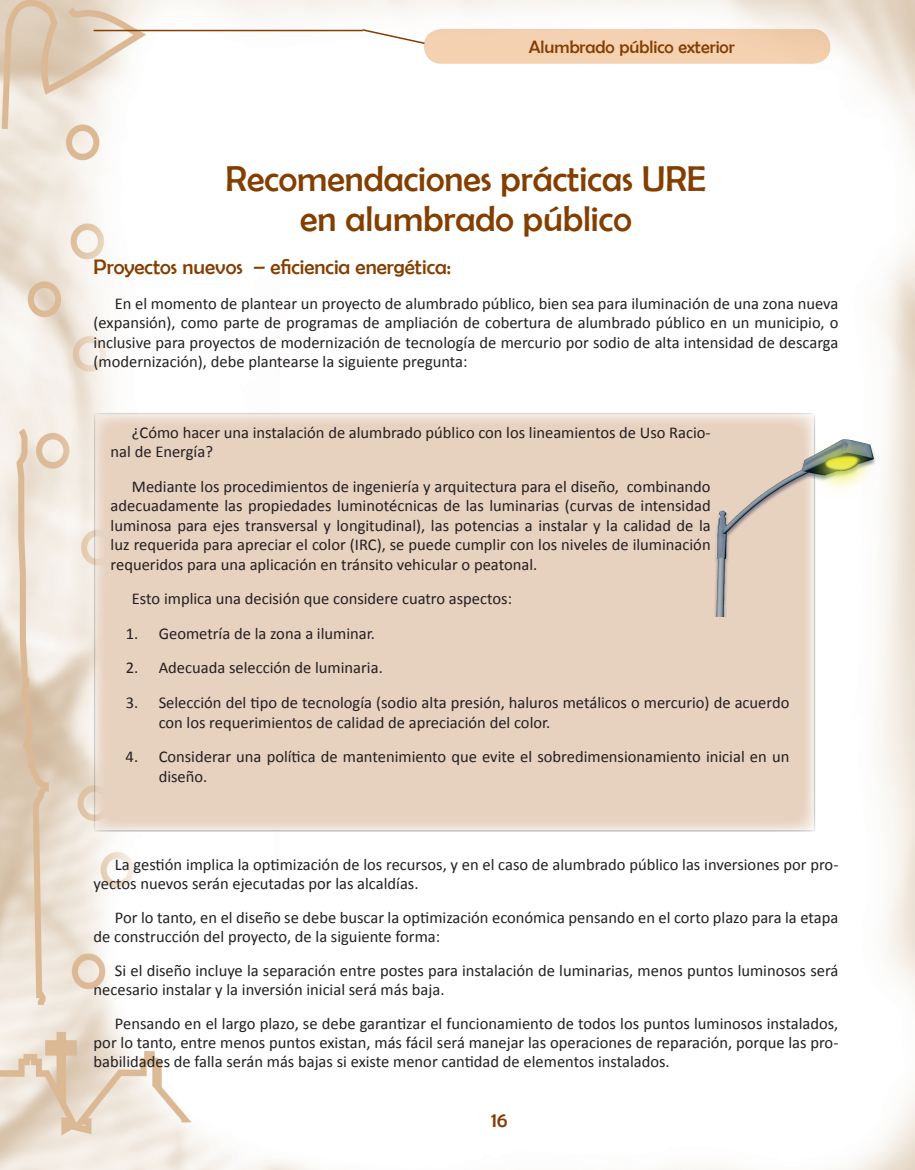
<style>
.page{position:relative;width:915px;height:1170px;background:#fff}
.page>*{position:absolute;margin:0;border:0;box-sizing:border-box;transform-origin:0 0}
.t1{font:36px/39.6px "Berlin Sans FB";color:#833e00;text-align:center}
.t2{font:21px "Berlin Sans FB";color:#833e00}
.t3{font:18px "Berlin Sans FB";color:#833e00}
.t4{font:16.5px/19.5px "Calibri";color:#231f20}
</style>
<div class="page">
<img style="left:0;top:0;width:915px;height:1169px">
<hr style="left:94px;top:30px;width:269px;height:1px;background:#833e00">
<svg style="left:360px;top:28px;width:470px;height:36px"></svg>
<div style="left:94px;top:413px;width:720px;height:418px;background:#e7d1bf"></div>
<img style="left:714px;top:432px;width:166px;height:184px">
<p class="t3" style="left:528px;top:37px;width:207px">Alumbrado público exterior</p>
<h1 class="t1" style="left:225px;top:159px;width:482px">Recomendaciones prácticas URE en alumbrado público</h1>
<p class="t2" style="left:94px;top:255px;width:359px">Proyectos nuevos – eficiencia energética:</p>
<p class="t4" style="left:94px;top:292px;width:746px;text-align:justify;text-indent:21px">En el momento de plantear un proyecto de alumbrado público, bien sea para iluminación de una zona nueva (expansión), como parte de programas de ampliación de cobertura de alumbrado público en un municipio, o inclusive para proyectos de modernización de tecnología de mercurio por sodio de alta intensidad de descarga (modernización), debe plantearse la siguiente pregunta:</p>
<p class="t4" style="left:111px;top:422px;width:601px;text-indent:21px">¿Cómo hacer una instalación de alumbrado público con los lineamientos de Uso Racio&shy;nal de Energía?</p>
<p class="t4" style="left:111px;top:476px;width:601px;text-align:justify;text-indent:21px">Mediante los procedimientos de ingeniería y arquitectura para el diseño, combinando adecuadamente las propiedades luminotécnicas de las luminarias (curvas de intensidad luminosa para ejes transversal y longitudinal), las potencias a instalar y la calidad de la luz requerida para apreciar el color (IRC), se puede cumplir con los niveles de iluminación requeridos para una aplicación en tránsito vehicular o peatonal.</p>
<p class="t4" style="left:132px;top:588px;width:381px">Esto implica una decisión que considere cuatro aspectos:</p>
<p class="t4" style="left:126px;top:623px;width:251px">1. Geometría de la zona a iluminar.</p>
<p class="t4" style="left:126px;top:657px;width:258px">2. Adecuada selección de luminaria.</p>
<p class="t4" style="left:159px;top:692px;width:632px;text-indent:-33px">3. Selección del tipo de tecnología (sodio alta presión, haluros metálicos o mercurio) de acuerdo con los requerimientos de calidad de apreciación del color.</p>
<p class="t4" style="left:159px;top:746px;width:632px;text-indent:-33px">4. Considerar una política de mantenimiento que evite el sobredimensionamiento inicial en un diseño.</p>
<p class="t4" style="left:94px;top:853px;width:746px;line-height:19px;text-indent:21px">La gestión implica la optimización de los recursos, y en el caso de alumbrado público las inversiones por pro&shy;yectos nuevos serán ejecutadas por las alcaldías.</p>
<p class="t4" style="left:94px;top:906px;width:746px;line-height:19px;text-indent:21px">Por lo tanto, en el diseño se debe buscar la optimización económica pensando en el corto plazo para la etapa de construcción del proyecto, de la siguiente forma:</p>
<p class="t4" style="left:94px;top:960px;width:746px;line-height:19px;text-indent:21px">Si el diseño incluye la separación entre postes para instalación de luminarias, menos puntos luminosos será necesario instalar y la inversión inicial será más baja.</p>
<p class="t4" style="left:94px;top:1013px;width:746px;line-height:19px;text-align:justify;text-indent:21px">Pensando en el largo plazo, se debe garantizar el funcionamiento de todos los puntos luminosos instalados, por lo tanto, entre menos puntos existan, más fácil será manejar las operaciones de reparación, porque las pro&shy;babilidades de falla serán más bajas si existe menor cantidad de elementos instalados.</p>
<p class="t2" style="left:491px;top:1108px;width:9px">16</p>
</div>
